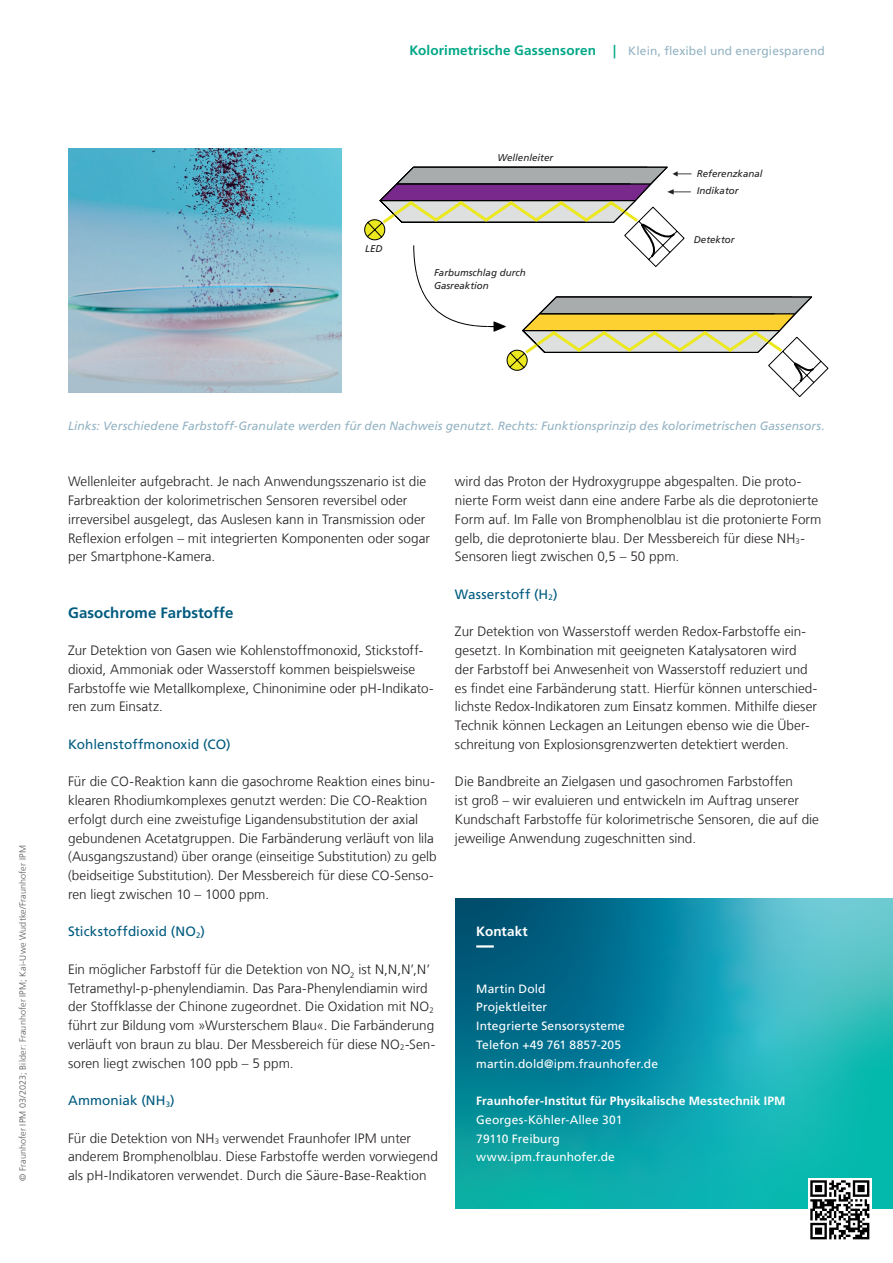
<style>
.page{position:relative;width:893px;height:1263px;background:#fff}
.page>*{position:absolute;margin:0;border:0;box-sizing:border-box;transform-origin:0 0}
.t1{font:700 15px "Frutiger LT Com";letter-spacing:.005em;color:#005b7f}
.t2{font:300 13.5px/18.8px "Frutiger LT Com";letter-spacing:.005em;color:#231f20}
.t3{font:13.5px "Frutiger LT Com";letter-spacing:.01em;color:#005b7f}
.t4{font:700 13.5px "Frutiger LT Com";letter-spacing:.01em;color:#00a786}
.t5{font:700 13.5px "Frutiger LT Com";letter-spacing:.005em;color:#fff}
.t6{font:12px/18.8px "Frutiger LT Com";letter-spacing:.01em;color:#fff}
.t7{font:italic 12px "Frutiger LT Com";letter-spacing:.01em;color:#93b3c3}
.t8{font:700 12px "Frutiger LT Com";letter-spacing:.01em;color:#fff}
.t9{font:12px "Frutiger LT Com";letter-spacing:.015em;color:#93b3c3}
.t10{font:italic 9.75px/13px "Frutiger LT Com";color:#231f20}
.t11{font:300 9px "Frutiger LT Com";letter-spacing:.015em;color:#57585a}
.s1{font-weight:700;font-size:13.5px;color:#00a786}
</style>
<div class="page">
<svg style="left:455px;top:899px;width:438px;height:309px;background:#149ba8"></svg>
<svg style="left:476px;top:945px;width:349px;height:2px"></svg>
<img style="left:68px;top:149px;width:273px;height:244px">
<div style="left:808px;top:1178px;width:64px;height:64px;background:linear-gradient(to right,#fff,#fff)"></div>
<svg style="left:810px;top:1180px;width:59px;height:59px"></svg>
<svg style="left:364px;top:166px;width:452px;height:218px"></svg>
<p class="t4" style="left:410px;top:42px;width:188px">Kolorimetrische Gassensoren</p>
<p class="t9" style="left:613px;top:44px;width:213px"><span class="s1">|</span> Klein, flexibel und energiesparend</p>
<p class="t10" style="left:365px;top:242px;width:19px">LED</p>
<p class="t10" style="left:497px;top:151px;width:57px">Wellenleiter</p>
<p class="t10" style="left:434px;top:266px;width:93px">Farbumschlag durch<br>Gasreaktion</p>
<p class="t10" style="left:697px;top:167px;width:67px">Referenzkanal</p>
<p class="t10" style="left:697px;top:184px;width:43px">Indikator</p>
<p class="t10" style="left:694px;top:233px;width:42px">Detektor</p>
<p class="t11" style="left:18px;top:1181px;width:337px;rotate:-90deg">© Fraunhofer IPM 03/2023; Bilder: Fraunhofer IPM; Kai-Uwe Wudtke/Fraunhofer IPM</p>
<p class="t7" style="left:68px;top:419px;width:758px">Links: Verschiedene Farbstoff-Granulate werden für den Nachweis genutzt. Rechts: Funktionsprinzip des kolorimetrischen Gassensors.</p>
<p class="t2" style="left:68px;top:472px;width:363px">Wellenleiter aufgebracht. Je nach Anwendungsszenario ist die Farbreaktion der kolorimetrischen Sensoren reversibel oder irreversibel ausgelegt, das Auslesen kann in Transmission oder Reflexion erfolgen – mit integrierten Komponenten oder sogar per Smartphone-Kamera.</p>
<p class="t1" style="left:68px;top:604px;width:167px">Gasochrome Farbstoffe</p>
<p class="t2" style="left:68px;top:641px;width:367px">Zur Detektion von Gasen wie Kohlenstoffmonoxid, Stickstoff&shy;dioxid, Ammoniak oder Wasserstoff kommen beispielsweise Farbstoffe wie Metallkomplexe, Chinonimine oder pH-Indikato&shy;ren zum Einsatz.</p>
<p class="t3" style="left:68px;top:736px;width:164px">Kohlenstoffmonoxid (CO)</p>
<p class="t2" style="left:68px;top:772px;width:370px">Für die CO-Reaktion kann die gasochrome Reaktion eines binu&shy;klearen Rhodiumkomplexes genutzt werden: Die CO-Reaktion erfolgt durch eine zweistufige Ligandensubstitution der axial gebundenen Acetatgruppen. Die Farbänderung verläuft von lila (Ausgangszustand) über orange (einseitige Substitution) zu gelb (beidseitige Substitution). Der Messbereich für diese CO-Senso&shy;ren liegt zwischen 10 – 1000 ppm.</p>
<p class="t3" style="left:68px;top:924px;width:139px">Stickstoffdioxid (NO<sub>2</sub>)</p>
<p class="t2" style="left:68px;top:960px;width:369px">Ein möglicher Farbstoff für die Detektion von NO<sub>2</sub> ist N,N,N’,N’ Tetramethyl-p-phenylendiamin. Das Para-Phenylendiamin wird der Stoffklasse der Chinone zugeordnet. Die Oxidation mit NO<sub>2 </sub>führt zur Bildung vom »Wursterschem Blau«. Die Farbänderung verläuft von braun zu blau. Der Messbereich für diese NO<sub>2</sub>-Sen&shy;soren liegt zwischen 100 ppb – 5 ppm.</p>
<p class="t3" style="left:68px;top:1092px;width:108px">Ammoniak (NH<sub>3</sub>)</p>
<p class="t2" style="left:68px;top:1129px;width:371px">Für die Detektion von NH<sub>3</sub> verwendet Fraunhofer IPM unter anderem Bromphenolblau. Diese Farbstoffe werden vorwiegend als pH-Indikatoren verwendet. Durch die Säure-Base-Reaktion</p>
<p class="t2" style="left:455px;top:472px;width:368px">wird das Proton der Hydroxygruppe abgespalten. Die proto&shy;nierte Form weist dann eine andere Farbe als die deprotonierte Form auf. Im Falle von Bromphenolblau ist die protonierte Form gelb, die deprotonierte blau. Der Messbereich für diese NH<sub>3</sub>- Sensoren liegt zwischen 0,5 – 50 ppm.</p>
<p class="t3" style="left:455px;top:586px;width:104px">Wasserstoff (H<sub>2</sub>)</p>
<p class="t2" style="left:455px;top:622px;width:364px">Zur Detektion von Wasserstoff werden Redox-Farbstoffe ein&shy;gesetzt. In Kombination mit geeigneten Katalysatoren wird der Farbstoff bei Anwesenheit von Wasserstoff reduziert und es findet eine Farbänderung statt. Hierfür können unterschied&shy;lichste Redox-Indikatoren zum Einsatz kommen. Mithilfe dieser Technik können Leckagen an Leitungen ebenso wie die Über&shy;schreitung von Explosionsgrenzwerten detektiert werden.</p>
<p class="t2" style="left:455px;top:772px;width:366px">Die Bandbreite an Zielgasen und gasochromen Farbstoffen<br>ist groß – wir evaluieren und entwickeln im Auftrag unserer Kundschaft Farbstoffe für kolorimetrische Sensoren, die auf die jeweilige Anwendung zugeschnitten sind.</p>
<p class="t5" style="left:476px;top:924px;width:53px">Kontakt</p>
<p class="t6" style="left:476px;top:979px;width:183px">Martin Dold<br>Projektleiter<br>Integrierte Sensorsysteme<br>Telefon +49 761 8857-205 martin.dold@ipm.fraunhofer.de</p>
<p class="t8" style="left:476px;top:1094px;width:311px">Fraunhofer-Institut für Physikalische Messtechnik IPM</p>
<p class="t6" style="left:476px;top:1110px;width:148px">Georges-Köhler-Allee 301<br>79110 Freiburg www.ipm.fraunhofer.de</p>
</div>
